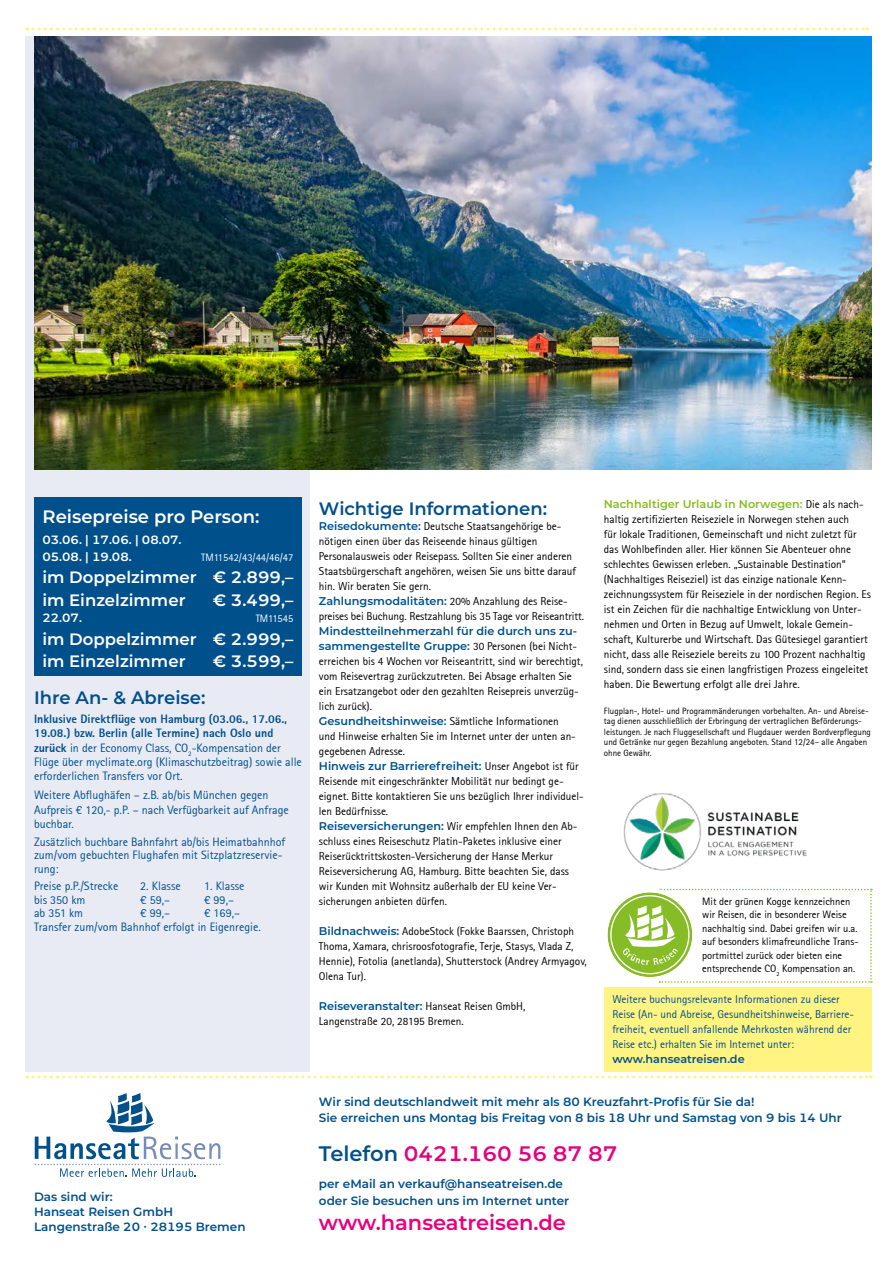
<style>
.page{position:relative;width:893px;height:1263px;background:#fff}
.page>*{position:absolute;margin:0;border:0;box-sizing:border-box;transform-origin:0 0}
.t1{font:600 21px "Montserrat";color:#e6007d}
.t2{font:600 18px "Montserrat";color:#00508c}
.t3{font:600 18px "Montserrat";color:#fff}
.t4{font:600 16.5px/22.5px "Montserrat";color:#fff}
.t5{font:12px/14.4px "Rotis Sans Serif";color:#00508c}
.t6{font:600 12px/15px "Montserrat";color:#00508c}
.t7{font:600 12px/16.5px "Montserrat";color:#fff}
.t8{font:11.25px/15px "Rotis Sans Serif";color:#000}
.t9{font:600 11.25px/15px "Montserrat";color:#00508c}
.t10{font:11.25px/15px "Rotis Sans Serif";color:#00508c}
.t11{font:600 11.25px "Montserrat";color:#86bc25}
.t12{font:10.5px/13.5px "Rotis Sans Serif";color:#000}
.t13{font:10.5px "Rotis Sans Serif";color:#fff}
.t14{font:9px/10.5px "Rotis Sans Serif";color:#000}
.s1{font-weight:800}
.s2{font-family:"Montserrat";font-weight:600;color:#00508c}
.s3{font-family:"Rotis Sans Serif";font-weight:400;color:#000}
.s4{color:#00508c}
</style>
<div class="page">
<svg style="left:27px;top:28px;width:841px;height:3px"></svg>
<svg style="left:35px;top:1093px;width:185px;height:84px"></svg>
<svg style="left:27px;top:1075px;width:844px;height:3px"></svg>
<div style="left:604px;top:986px;width:268px;height:85px;background:#fff482"></div>
<div style="left:26px;top:36px;width:284px;height:1035px;background:#e9ebf4"></div>
<div style="left:34px;top:497px;width:268px;height:179px;background:#00508c"></div>
<img style="left:623px;top:793px;width:184px;height:78px">
<img style="left:34px;top:36px;width:838px;height:434px">
<svg style="left:607px;top:889px;width:265px;height:94px"></svg>
<h2 class="t3" style="left:43px;top:504px;width:219px">Reisepreise pro Person:</h2>
<p class="t7" style="left:43px;top:531px;width:140px">03.06. | 17.06. | 08.07.<br>05.08. | 19.08.</p>
<p class="t13" style="left:201px;top:551px;width:94px">TM11542/43/44/46/47</p>
<h3 class="t4" style="left:43px;top:565px;width:252px">im Doppelzimmer € 2.899,– im Einzelzimmer</h3>
<h3 class="t4" style="left:213px;top:588px;width:82px">€ 3.499,–</h3>
<p class="t7" style="left:43px;top:609px;width:41px">22.07.</p>
<p class="t13" style="left:256px;top:612px;width:39px">TM11545</p>
<h3 class="t4" style="left:43px;top:627px;width:252px">im Doppelzimmer € 2.999,– im Einzelzimmer</h3>
<h3 class="t4" style="left:213px;top:649px;width:82px">€ 3.599,–</h3>
<h2 class="t2" style="left:34px;top:685px;width:173px">Ihre An- &amp; Abreise:</h2>
<p class="t5" style="left:34px;top:711px;width:269px"><span class="s1">Inklusive Direktflüge von Hamburg (03.06., 17.06., 19.08.) bzw. Berlin (alle Termine) nach Oslo und zurück</span> in der Economy Class, CO<sub>2</sub>-Kompensation der Flüge über myclimate.org (Klimaschutzbeitrag) sowie alle erforderlichen Transfers vor Ort.</p>
<p class="t5" style="left:34px;top:788px;width:256px">Weitere Abflughäfen – z.B. ab/bis München gegen<br>Aufpreis € 120,- p.P. – nach Verfügbarkeit auf Anfrage buchbar.</p>
<p class="t5" style="left:34px;top:835px;width:253px;line-height:13.5px">Zusätzlich buchbare Bahnfahrt ab/bis Heimatbahnhof zum/vom gebuchten Flughafen mit Sitzplatzreservie&shy;rung:</p>
<p class="t5" style="left:34px;top:879px;width:86px">Preise p.P./Strecke</p>
<p class="t5" style="left:140px;top:879px;width:42px">2. Klasse</p>
<p class="t5" style="left:204px;top:879px;width:42px">1. Klasse</p>
<p class="t5" style="left:34px;top:892px;width:53px">bis 350 km</p>
<p class="t5" style="left:140px;top:892px;width:31px">€ 59,–</p>
<p class="t5" style="left:204px;top:892px;width:31px">€ 99,–</p>
<p class="t5" style="left:34px;top:906px;width:51px">ab 351 km</p>
<p class="t5" style="left:140px;top:906px;width:31px">€ 99,–</p>
<p class="t5" style="left:34px;top:906px;width:228px;line-height:13.5px;text-indent:170px">€ 169,–<br>Transfer zum/vom Bahnhof erfolgt in Eigenregie.</p>
<p class="t6" style="left:34px;top:1189px;width:213px">Das sind wir:<br>Hanseat Reisen GmbH<br>Langenstraße 20 ∙ 28195 Bremen</p>
<h2 class="t2" style="left:319px;top:496px;width:230px">Wichtige Informationen:</h2>
<p class="t8" style="left:319px;top:519px;width:267px"><span class="s2">Reisedokumente:</span> Deutsche Staatsangehörige be&shy;nötigen einen über das Reiseende hinaus gültigen Personalausweis oder Reisepass. Sollten Sie einer anderen Staatsbürgerschaft angehören, weisen Sie uns bitte darauf hin. Wir beraten Sie gern.<br><span class="s2">Zahlungsmodalitäten:</span> 20% Anzahlung des Reise&shy;preises bei Buchung. Restzahlung bis 35 Tage vor Reiseantritt.</p>
<p class="t9" style="left:319px;top:623px;width:260px">Mindestteilnehmerzahl für die durch uns zu&shy;sammengestellte Gruppe: <span class="s3">30 Personen (bei Nicht-</span></p>
<p class="t8" style="left:319px;top:653px;width:266px">erreichen bis 4 Wochen vor Reiseantritt, sind wir berechtigt, vom Reisevertrag zurückzutreten. Bei Absage erhalten Sie ein Ersatzangebot oder den gezahlten Reisepreis unverzüg&shy;lich zurück).<br><span class="s2">Gesundheitshinweise:</span> Sämtliche Informationen<br>und Hinweise erhalten Sie im Internet unter der unten an&shy;gegebenen Adresse.</p>
<p class="t9" style="left:319px;top:758px;width:261px">Hinweis zur Barrierefreiheit: <span class="s3">Unser Angebot ist für</span></p>
<p class="t8" style="left:319px;top:773px;width:266px">Reisende mit eingeschränkter Mobilität nur bedingt ge&shy;eignet. Bitte kontaktieren Sie uns bezüglich Ihrer individuel&shy;len Bedürfnisse.<br><span class="s2">Reiseversicherungen:</span> Wir empfehlen Ihnen den Ab&shy;schluss eines Reiseschutz Platin-Paketes inklusive einer Reiserücktrittskosten-Versicherung der Hanse Merkur Reiseversicherung AG, Hamburg. Bitte beachten Sie, dass wir Kunden mit Wohnsitz außerhalb der EU keine Ver&shy;sicherungen anbieten dürfen.</p>
<p class="t8" style="left:319px;top:923px;width:269px"><span class="s2">Bildnachweis:</span> AdobeStock (Fokke Baarssen, Christoph Thoma, Xamara, chrisroosfotografie, Terje, Stasys, Vlada Z, Hennie), Fotolia (anetlanda), Shutterstock (Andrey Armyagov, Olena Tur).</p>
<p class="t9" style="left:319px;top:998px;width:208px">Reiseveranstalter: <span class="s3">Hanseat Reisen GmbH,</span></p>
<p class="t8" style="left:319px;top:1013px;width:146px">Langenstraße 20, 28195 Bremen.</p>
<p class="t11" style="left:604px;top:496px;width:261px">Nachhaltiger Urlaub in Norwegen: <span class="s3">Die als nach-</span></p>
<p class="t8" style="left:604px;top:512px;width:269px">haltig zertifizierten Reiseziele in Norwegen stehen auch<br>für lokale Traditionen, Gemeinschaft und nicht zuletzt für das Wohlbefinden aller. Hier können Sie Abenteuer ohne schlechtes Gewissen erleben. „Sustainable Destination“ (Nachhaltiges Reiseziel) ist das einzige nationale Kenn&shy;zeichnungssystem für Reiseziele in der nordischen Region. Es ist ein Zeichen für die nachhaltige Entwicklung von Unter&shy;nehmen und Orten in Bezug auf Umwelt, lokale Gemein&shy;schaft, Kulturerbe und Wirtschaft. Das Gütesiegel garantiert nicht, dass alle Reiseziele bereits zu 100 Prozent nachhaltig sind, sondern dass sie einen langfristigen Prozess eingeleitet haben. Die Bewertung erfolgt alle drei Jahre.</p>
<p class="t14" style="left:604px;top:706px;width:269px">Flugplan-, Hotel- und Programmänderungen vorbehalten. An- und Abreise&shy;tag dienen ausschließlich der Erbringung der vertraglichen Beförderungs&shy;leistungen. Je nach Fluggesellschaft und Flugdauer werden Bordverpflegung und Getränke nur gegen Bezahlung angeboten. Stand 12/24– alle Angaben ohne Gewähr.</p>
<p class="t12" style="left:702px;top:894px;width:158px">Mit der grünen Kogge kennzeichnen wir Reisen, die in besonderer Weise nachhaltig sind. Dabei greifen wir u.a. auf besonders klimafreundliche Trans&shy;portmittel zurück oder bieten eine entsprechende CO<sub>2</sub> Kompensation an.</p>
<p class="t10" style="left:612px;top:991px;width:243px">Weitere buchungsrelevante Informationen zu dieser Reise (An- und Abreise, Gesundheitshinweise, Barriere&shy;freiheit, eventuell anfallende Mehrkosten während der Reise etc.) erhalten Sie im Internet unter:</p>
<p class="t9" style="left:612px;top:1051px;width:134px">www.hanseatreisen.de</p>
<p class="t6" style="left:319px;top:1092px;width:524px;line-height:16.5px">Wir sind deutschlandweit mit mehr als 80 Kreuzfahrt-Profis für Sie da!<br>Sie erreichen uns Montag bis Freitag von 8 bis 18 Uhr und Samstag von 9 bis 14 Uhr</p>
<h1 class="t1" style="left:319px;top:1139px;width:300px"><span class="s4">Telefon</span> 0421.160 56 87 87</h1>
<p class="t6" style="left:319px;top:1175px;width:252px;line-height:16.5px">per eMail an verkauf@hanseatreisen.de oder Sie besuchen uns im Internet unter</p>
<h1 class="t1" style="left:319px;top:1208px;width:249px">www.hanseatreisen.de</h1>
</div>
